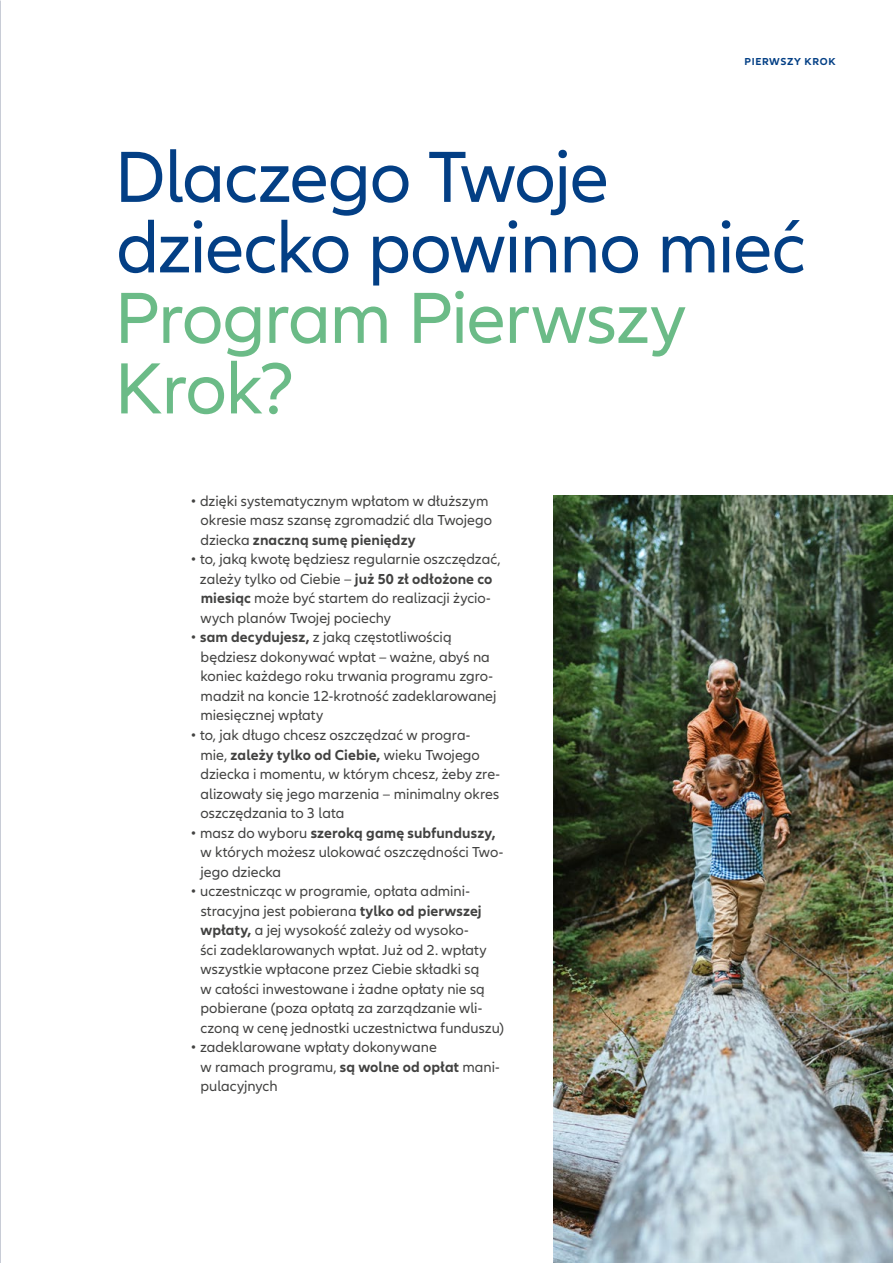
<style>
.page{position:relative;width:893px;height:1263px;background:#fff}
.page>*{position:absolute;margin:0;border:0;box-sizing:border-box;transform-origin:0 0}
.t1{font:75px/70.5px "Allianz Neo";letter-spacing:-.02em;color:#033f85}
.t2{font:75px/70.5px "Allianz Neo";letter-spacing:-.02em;color:#6bbb87}
.t3{font:15px/19.5px "Allianz Neo";color:#424241}
.t4{font:700 10.5px "Allianz Neo";letter-spacing:.06em;color:#033f85}
.s1{font-weight:700}
</style>
<div class="page">
<img style="left:553px;top:495px;width:340px;height:768px">
<p class="t4" style="left:744px;top:56px;width:93px">PIERWSZY KROK</p>
<h1 class="t1" style="left:115px;top:144px;width:692px">Dlaczego Twoje dziecko powinno mieć</h1>
<h1 class="t2" style="left:115px;top:285px;width:573px">Program Pierwszy<br>Krok?</h1>
<p class="t3" style="left:201px;top:492px;width:293px;text-indent:-10px">• dzięki systematycznym wpłatom w dłuższym okresie masz szansę zgromadzić dla Twojego dziecka <span class="s1">znaczną sumę pieniędzy</span></p>
<p class="t3" style="left:200px;top:550px;width:302px;text-indent:-9px">• to, jaką kwotę będziesz regularnie oszczędzać, zależy tylko od Ciebie – <span class="s1">już 50 zł odłożone co miesiąc</span> może być startem do realizacji życio&shy;wych planów Twojej pociechy</p>
<p class="t3" style="left:201px;top:628px;width:297px;text-indent:-10px">• <span class="s1">sam decydujesz,</span> z jaką częstotliwością będziesz dokonywać wpłat – ważne, abyś na koniec każdego roku trwania programu zgro&shy;madził na koncie 12-krotność zadeklarowanej miesięcznej wpłaty</p>
<p class="t3" style="left:201px;top:726px;width:301px;text-indent:-10px">• to, jak długo chcesz oszczędzać w progra&shy;mie, <span class="s1">zależy tylko od Ciebie,</span> wieku Twojego dziecka i momentu, w którym chcesz, żeby zre&shy;alizowały się jego marzenia – minimalny okres oszczędzania to 3 lata</p>
<p class="t3" style="left:201px;top:823px;width:304px;text-indent:-10px">• masz do wyboru <span class="s1">szeroką gamę subfunduszy, </span>w których możesz ulokować oszczędności Two&shy;jego dziecka</p>
<p class="t3" style="left:200px;top:882px;width:305px;text-indent:-10px">• uczestnicząc w programie, opłata admini&shy;stracyjna jest pobierana <span class="s1">tylko od pierwszej wpłaty,</span> a jej wysokość zależy od wysoko-<br>ści zadeklarowanych wpłat. Już od 2. wpłaty wszystkie wpłacone przez Ciebie składki są<br>w całości inwestowane i żadne opłaty nie są pobierane (poza opłatą za zarządzanie wli&shy;czoną w cenę jednostki uczestnictwa funduszu)</p>
<p class="t3" style="left:201px;top:1038px;width:301px;text-indent:-10px">• zadeklarowane wpłaty dokonywane<br>w ramach programu, <span class="s1">są wolne od opłat</span> mani&shy;pulacyjnych</p>
</div>
